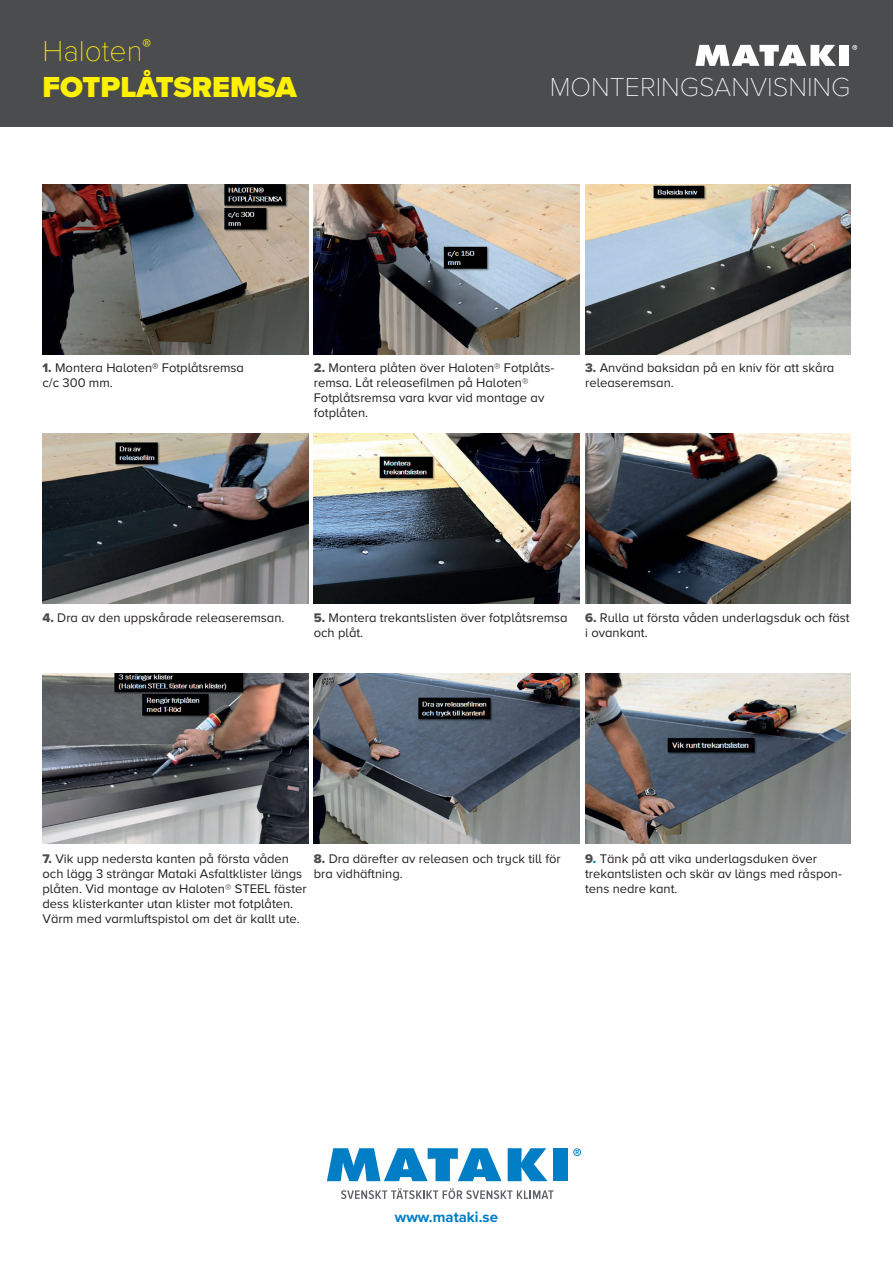
<style>
.page{position:relative;width:893px;height:1263px;background:#fff}
.page>*{position:absolute;margin:0;border:0;box-sizing:border-box;transform-origin:0 0}
.t1{font:900 30px "Proxima Nova";color:#fff101}
.t2{font:100 30px "Proxima Nova T";color:#fff101}
.t3{font:100 27px "Proxima Nova T";color:#fff}
.t4{font:700 15px "Proxima Nova";color:#007ec5}
.t5{font:12.9px/15.1px "Proxima Nova A";color:#231f20}
.s1{font-family:"Proxima Nova Extrabld";color:#4b4c4d}
.s2{color:#4b4c4d}
.s3{font-family:"Proxima Nova Extrabld";color:#007ec5}
</style>
<div class="page">
<div style="left:0;top:0;width:893px;height:126px;background:#4b4c4d"></div>
<svg style="left:327px;top:1148px;width:174px;height:33px"></svg>
<svg style="left:508px;top:1148px;width:40px;height:33px"></svg>
<div style="left:554px;top:1148px;width:14px;height:33px;background:#007ec5"></div>
<svg style="left:573px;top:1148px;width:8px;height:8px"></svg>
<svg style="left:341px;top:1188px;width:212px;height:11px"></svg>
<svg style="left:695px;top:45px;width:141px;height:21px"></svg>
<div style="left:840px;top:45px;width:9px;height:21px;background:#fff"></div>
<svg style="left:852px;top:45px;width:5px;height:5px"></svg>
<img style="left:43px;top:185px;width:265px;height:170px">
<img style="left:43px;top:434px;width:265px;height:170px">
<img style="left:43px;top:673px;width:265px;height:170px">
<img style="left:314px;top:185px;width:266px;height:170px">
<img style="left:314px;top:434px;width:266px;height:170px">
<img style="left:314px;top:673px;width:266px;height:170px">
<img style="left:585px;top:185px;width:265px;height:170px">
<img style="left:585px;top:434px;width:265px;height:170px">
<img style="left:585px;top:673px;width:265px;height:170px">
<h1 class="t2" style="left:43px;top:29px;width:110px">Haloten<sup>®</sup></h1>
<h1 class="t1" style="left:43px;top:65px;width:256px">FOTPLÅTSREMSA</h1>
<h2 class="t3" style="left:550px;top:67px;width:302px">MONTERINGSANVISNING</h2>
<p class="t5" style="left:43px;top:360px;width:203px"><span class="s1">1.</span> Montera Haloten® Fotplåtsremsa c/c 300 mm.</p>
<p class="t5" style="left:314px;top:360px;width:242px"><span class="s1">2.</span> Montera plåten över Haloten<span class="s2">®</span> Fotplåts&shy;remsa. Låt releasefilmen på Haloten<span class="s2">®<br></span>Fotplåtsremsa vara kvar vid montage av fotplåten.</p>
<p class="t5" style="left:585px;top:360px;width:251px"><span class="s1">3.</span> Använd baksidan på en kniv för att skåra releaseremsan.</p>
<p class="t5" style="left:43px;top:610px;width:243px"><span class="s1">4.</span> Dra av den uppskårade releaseremsan.</p>
<p class="t5" style="left:314px;top:610px;width:255px"><span class="s1">5.</span> Montera trekantslisten över fotplåtsremsa och plåt.</p>
<p class="t5" style="left:585px;top:610px;width:266px"><span class="s1">6.</span> Rulla ut första våden underlagsduk och fäst i ovankant.</p>
<p class="t5" style="left:43px;top:851px;width:266px"><span class="s1">7.</span> Vik upp nedersta kanten på första våden och lägg 3 strängar Mataki Asfaltklister längs plåten. Vid montage av Haloten<span class="s2">®</span> STEEL fäster dess klisterkanter utan klister mot fotplåten.<br>Värm med varmluftspistol om det är kallt ute.</p>
<p class="t5" style="left:314px;top:851px;width:249px"><span class="s1">8.</span> Dra därefter av releasen och tryck till för bra vidhäftning.</p>
<p class="t5" style="left:585px;top:851px;width:258px"><span class="s1">9</span><span class="s3">.</span> Tänk på att vika underlagsduken över trekantslisten och skär av längs med råspon&shy;tens nedre kant.</p>
<p class="t4" style="left:395px;top:1205px;width:105px">www.mataki.se</p>
</div>
